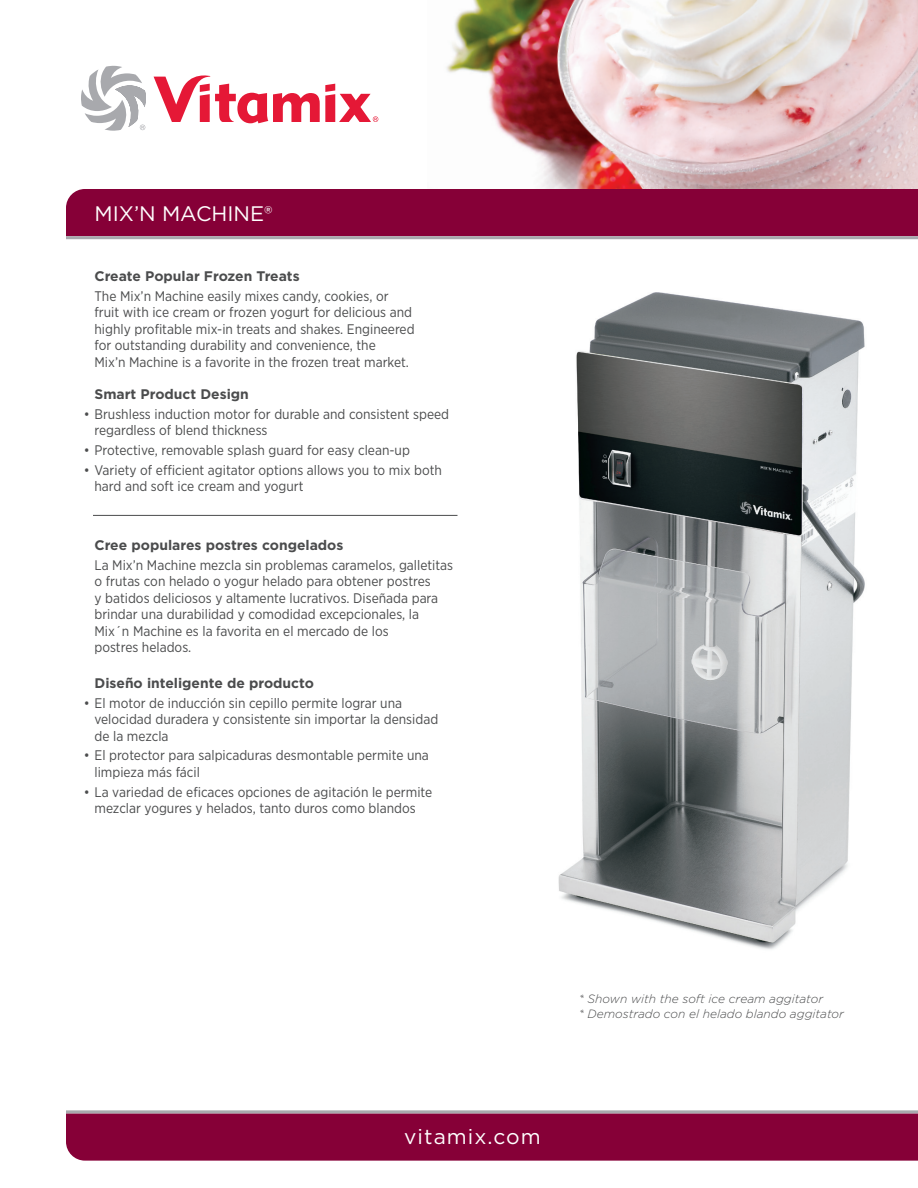
<style>
.page{position:relative;width:918px;height:1188px;background:#fff}
.page>*{position:absolute;margin:0;border:0;box-sizing:border-box;transform-origin:0 0}
.t1{font:21px "Gotham";color:#fff}
.t2{font:13.8px/16.5px "Gotham Narrow";color:#4b4c4d}
.t3{font:700 13.8px "Gotham";color:#4b4c4d}
.t4{font:italic 300 12px/15px "Gotham";color:#4b4c4d}
</style>
<div class="page">
<img style="left:558px;top:292px;width:307px;height:657px">
<img style="left:446px;top:0;width:472px;height:189px">
<svg style="left:154px;top:75px;width:224px;height:48px"></svg>
<svg style="left:81px;top:66px;width:65px;height:65px"></svg>
<div style="left:66px;top:189px;width:852px;height:47px;background:#860037"></div>
<hr style="left:66px;top:236px;width:852px;height:3px;background:#a8a9ad">
<div style="left:66px;top:1113px;width:852px;height:48px;background:#860037"></div>
<hr style="left:66px;top:1110px;width:852px;height:3px;background:#a8a9ad">
<hr style="left:93px;top:515px;width:365px;height:1px;background:#4b4c4d">
<h1 class="t1" style="left:94px;top:200px;width:180px">mix’n Machine®</h1>
<p class="t3" style="left:94px;top:267px;width:207px">Create Popular Frozen Treats</p>
<p class="t2" style="left:94px;top:288px;width:322px">The Mix’n Machine easily mixes candy, cookies, or fruit with ice cream or frozen yogurt for delicious and highly profitable mix-in treats and shakes. Engineered for outstanding durability and convenience, the<br>Mix’n Machine is a favorite in the frozen treat market.</p>
<p class="t3" style="left:94px;top:385px;width:156px">Smart Product Design</p>
<p class="t2" style="left:94px;top:405px;width:356px;text-indent:-11px">• Brushless induction motor for durable and consistent speed regardless of blend thickness</p>
<p class="t2" style="left:84px;top:442px;width:327px">• Protective, removable splash guard for easy clean-up</p>
<p class="t2" style="left:94px;top:462px;width:349px;text-indent:-11px">• Variety of efficient agitator options allows you to mix both hard and soft ice cream and yogurt</p>
<p class="t3" style="left:94px;top:536px;width:251px">Cree populares postres congelados</p>
<p class="t2" style="left:94px;top:557px;width:360px">La Mix’n Machine mezcla sin problemas caramelos, galletitas o frutas con helado o yogur helado para obtener postres<br>y batidos deliciosos y altamente lucrativos. Diseñada para brindar una durabilidad y comodidad excepcionales, la Mix´n Machine es la favorita en el mercado de los<br>postres helados.</p>
<p class="t3" style="left:94px;top:674px;width:221px">Diseño inteligente de producto</p>
<p class="t2" style="left:94px;top:694px;width:345px;text-indent:-11px">• El motor de inducción sin cepillo permite lograr una velocidad duradera y consistente sin importar la densidad de la mezcla</p>
<p class="t2" style="left:94px;top:747px;width:336px;text-indent:-11px">• El protector para salpicaduras desmontable permite una limpieza más fácil</p>
<p class="t2" style="left:84px;top:783px;width:350px;text-align:center">• La variedad de eficaces opciones de agitación le permite mezclar yogures y helados, tanto duros como blandos</p>
<p class="t4" style="left:579px;top:991px;width:267px">* Shown with the soft ice cream aggitator<br>* Demostrado con el helado blando aggitator</p>
<h1 class="t1" style="left:404px;top:1123px;width:138px">vitamix.com</h1>
</div>
